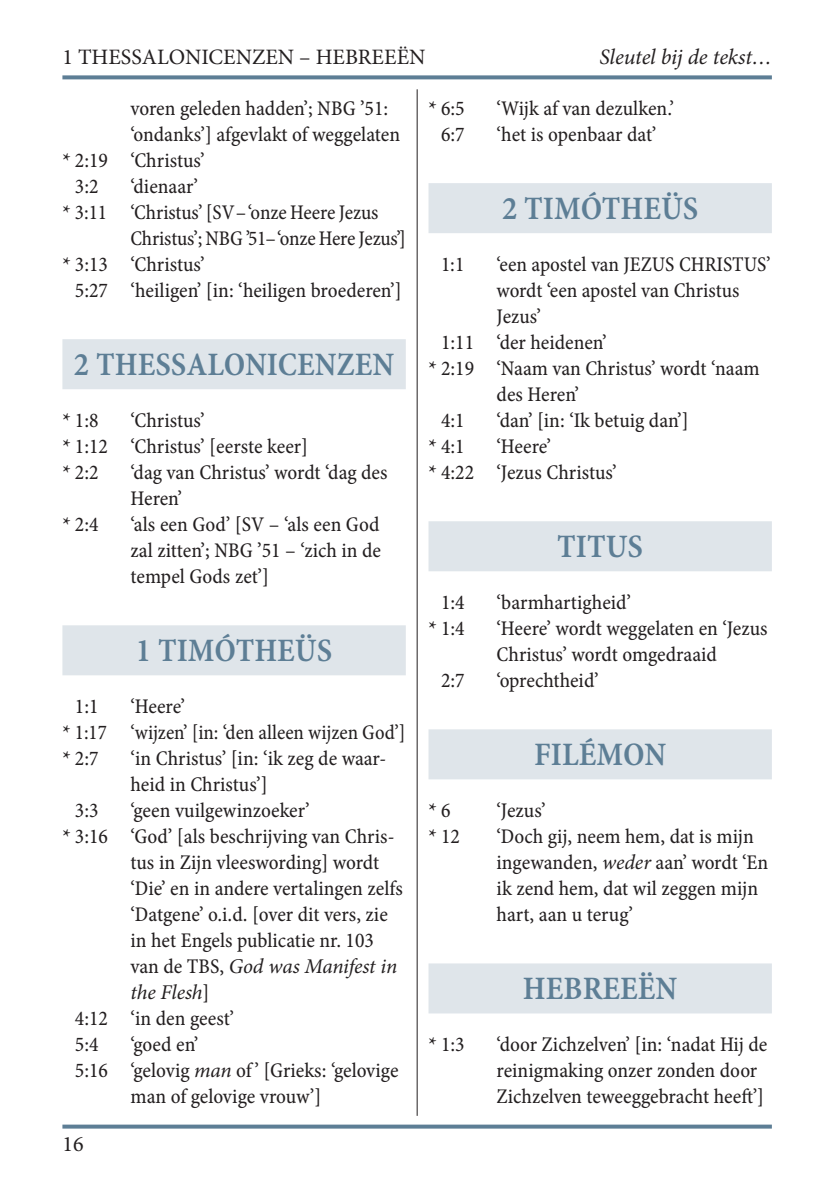
<style>
.page{position:relative;width:840px;height:1191px;background:#fff}
.page>*{position:absolute;margin:0;border:0;box-sizing:border-box;transform-origin:0 0}
.t1{font:33px "Minion Pro Semibold Cn Capt";color:#5d7e95}
.t2{font:22px "Minion Pro";color:#231f20}
.t3{font:italic 22px "Minion Pro";letter-spacing:-.01em;color:#231f20}
.t4{font:21px/26px "Minion Pro Cn Capt";color:#231f20}
.t5{font:italic 21px/26px "Minion Pro";letter-spacing:-.01em;color:#231f20}
.s1{font-family:"Minion Pro Cn Capt";font-style:normal}
.s2{font-family:"Minion Pro";font-style:italic}
</style>
<div class="page">
<svg style="left:62px;top:75px;width:709px;height:4px;background:#6c8a9f"></svg>
<svg style="left:62px;top:1124px;width:709px;height:4px;background:#7591a5"></svg>
<hr style="left:416px;top:89px;width:1px;height:1026px;background:#231f20">
<div style="left:62px;top:339px;width:343px;height:50px;background:#dfe5ea"></div>
<div style="left:62px;top:625px;width:343px;height:50px;background:#dfe5ea"></div>
<div style="left:428px;top:183px;width:343px;height:50px;background:#dfe5ea"></div>
<div style="left:428px;top:521px;width:343px;height:50px;background:#dfe5ea"></div>
<div style="left:428px;top:729px;width:343px;height:50px;background:#dfe5ea"></div>
<div style="left:428px;top:963px;width:343px;height:50px;background:#dfe5ea"></div>
<p class="t2" style="left:62px;top:42px;width:364px">1 THESSALONICENZEN – HEBREEËN</p>
<p class="t3" style="left:599px;top:42px;width:174px">Sleutel bij de tekst…</p>
<p class="t4" style="left:130px;top:96px;width:259px">voren geleden hadden’; NBG ’51:</p>
<p class="t4" style="left:130px;top:122px;width:271px">‘ondanks’] afgevlakt of weggelaten</p>
<p class="t4" style="left:62px;top:148px;width:144px">* 2:19 ‘Christus’</p>
<p class="t4" style="left:75px;top:174px;width:25px">3:2</p>
<p class="t4" style="left:130px;top:174px;width:69px">‘dienaar’</p>
<p class="t4" style="left:62px;top:200px;width:317px">* 3:11 ‘Christus’ [SV – ‘onze Heere Jezus</p>
<p class="t4" style="left:130px;top:226px;width:276px">Christus’; NBG ’51 – ‘onze Here Jezus’]</p>
<p class="t4" style="left:62px;top:252px;width:144px">* 3:13 ‘Christus’</p>
<p class="t4" style="left:75px;top:278px;width:328px">5:27 ‘heiligen’ [in: ‘heiligen broederen’]</p>
<h1 class="t1" style="left:74px;top:342px;width:321px">2 THESSALONICENZEN</h1>
<p class="t4" style="left:62px;top:408px;width:38px">* 1:8</p>
<p class="t4" style="left:62px;top:408px;width:247px;text-indent:68px">‘Christus’<br>* 1:12 ‘Christus’ [eerste keer] * 2:2</p>
<p class="t4" style="left:130px;top:460px;width:258px">‘dag van Christus’ wordt ‘dag des<br>Heren’</p>
<p class="t4" style="left:62px;top:512px;width:38px">* 2:4</p>
<p class="t4" style="left:130px;top:512px;width:252px;text-align:justify">‘als een God’ [SV – ‘als een God zal zitten’; NBG ’51 – ‘zich in de tempel Gods zet’]</p>
<h1 class="t1" style="left:136px;top:628px;width:198px">1 TIMÓTHEÜS</h1>
<p class="t4" style="left:62px;top:694px;width:344px;text-indent:68px">‘Heere’<br>* 1:17 ‘wijzen’ [in: ‘den alleen wijzen God’] * 2:7</p>
<p class="t4" style="left:75px;top:694px;width:25px">1:1</p>
<p class="t4" style="left:130px;top:746px;width:257px">‘in Christus’ [in: ‘ik zeg de waar&shy;heid in Christus’]</p>
<p class="t4" style="left:75px;top:798px;width:25px">3:3</p>
<p class="t4" style="left:130px;top:798px;width:180px">‘geen vuilgewinzoeker’</p>
<p class="t4" style="left:62px;top:824px;width:333px">* 3:16 ‘God’ [als beschrijving van Chris-</p>
<p class="t4" style="left:130px;top:850px;width:250px">tus in Zijn vleeswording] wordt</p>
<p class="t4" style="left:130px;top:876px;width:274px">‘Die’ en in andere vertalingen zelfs</p>
<p class="t4" style="left:130px;top:902px;width:259px">‘Datgene’ o.i.d. [over dit vers, zie</p>
<p class="t4" style="left:130px;top:928px;width:245px">in het Engels publicatie nr. 103</p>
<p class="t5" style="left:130px;top:953px;width:268px"><span class="s1">van de TBS,</span> God was Manifest in the Flesh<span class="s1">]</span></p>
<p class="t4" style="left:75px;top:1006px;width:160px">4:12 ‘in den geest’<br>5:4</p>
<p class="t4" style="left:130px;top:1032px;width:69px">‘goed en’</p>
<p class="t4" style="left:75px;top:1058px;width:325px">5:16 ‘gelovig <span class="s2">man</span> of ’ [Grieks: ‘gelovige</p>
<p class="t4" style="left:130px;top:1084px;width:192px">man of gelovige vrouw’]</p>
<p class="t2" style="left:62px;top:1129px;width:23px">16</p>
<p class="t4" style="left:428px;top:96px;width:38px">* 6:5</p>
<p class="t4" style="left:496px;top:96px;width:179px">‘Wijk af van dezulken.’</p>
<p class="t4" style="left:441px;top:122px;width:25px">6:7</p>
<p class="t4" style="left:496px;top:122px;width:161px">‘het is openbaar dat’</p>
<h1 class="t1" style="left:501px;top:186px;width:198px">2 TIMÓTHEÜS</h1>
<p class="t4" style="left:441px;top:252px;width:25px">1:1</p>
<p class="t4" style="left:496px;top:252px;width:275px">‘een apostel van JEZUS CHRISTUS’</p>
<p class="t4" style="left:496px;top:278px;width:244px">wordt ‘een apostel van Christus</p>
<p class="t4" style="left:496px;top:304px;width:46px">Jezus’</p>
<p class="t4" style="left:441px;top:330px;width:167px">1:11 ‘der heidenen’</p>
<p class="t4" style="left:428px;top:356px;width:332px">* 2:19 ‘Naam van Christus’ wordt ‘naam</p>
<p class="t4" style="left:496px;top:382px;width:84px">des Heren’</p>
<p class="t4" style="left:441px;top:408px;width:25px">4:1</p>
<p class="t4" style="left:496px;top:408px;width:193px">‘dan’ [in: ‘Ik betuig dan’]</p>
<p class="t4" style="left:428px;top:434px;width:38px">* 4:1</p>
<p class="t4" style="left:428px;top:434px;width:190px;text-align:center">‘Heere’<br>* 4:22 ‘Jezus Christus’</p>
<h1 class="t1" style="left:557px;top:524px;width:87px">TITUS</h1>
<p class="t4" style="left:441px;top:590px;width:25px">1:4</p>
<p class="t4" style="left:496px;top:590px;width:136px">‘barmhartigheid’</p>
<p class="t4" style="left:428px;top:616px;width:38px">* 1:4</p>
<p class="t4" style="left:496px;top:616px;width:272px">‘Heere’ wordt weggelaten en ‘Jezus<br>Christus’ wordt omgedraaid</p>
<p class="t4" style="left:441px;top:668px;width:25px">2:7</p>
<p class="t4" style="left:496px;top:668px;width:104px">‘oprechtheid’</p>
<h1 class="t1" style="left:534px;top:732px;width:133px">FILÉMON</h1>
<p class="t4" style="left:428px;top:798px;width:23px">*6</p>
<p class="t4" style="left:496px;top:798px;width:51px">‘Jezus’</p>
<p class="t4" style="left:428px;top:824px;width:33px">*12</p>
<p class="t4" style="left:496px;top:824px;width:273px">‘Doch gij, neem hem, dat is mijn ingewanden, <span class="s2">weder</span> aan’ wordt ‘En ik zend hem, dat wil zeggen mijn hart, aan u terug’</p>
<h1 class="t1" style="left:522px;top:966px;width:156px">HEBREEËN</h1>
<p class="t4" style="left:428px;top:1032px;width:38px">* 1:3</p>
<p class="t4" style="left:496px;top:1032px;width:272px">‘door Zichzelven’ [in: ‘nadat Hij de reinigmaking onzer zonden door<br>Zichzelven teweeggebracht heeft’]</p>
</div>
